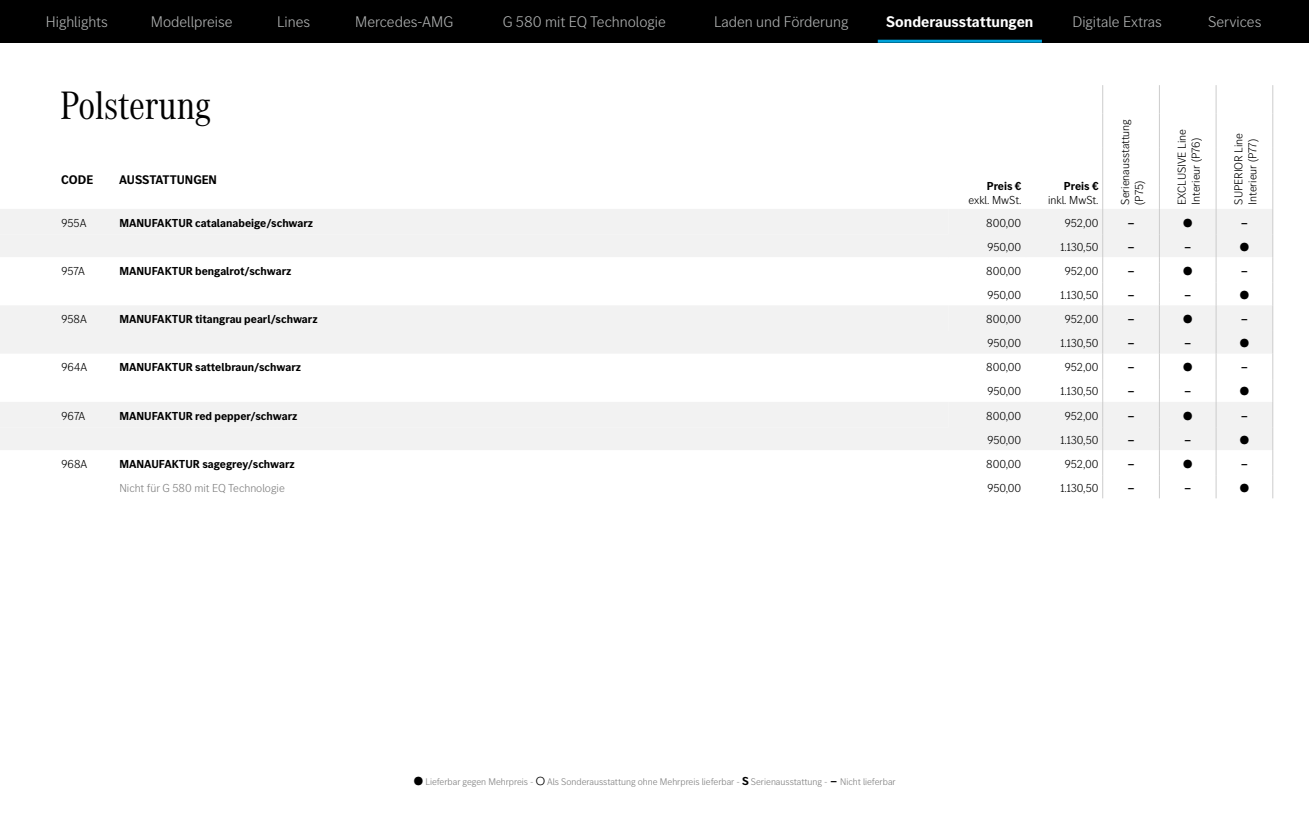
<style>
.page{position:relative;width:1309px;height:821px;background:#fff}
.page>*{position:absolute;margin:0;border:0;box-sizing:border-box;transform-origin:0 0}
.t1{font:41px "MB Corpo A Title Cond";color:#000}
.t2{font:300 16px "MB Corpo S Title";color:#adafaf}
.t3{font:700 16px "MB Corpo S Title";color:#fff}
.t4{font:700 13px "MB Corpo S Title";color:#000}
.t5{font:300 12px/14px "MB Corpo S Title";color:#000}
.t6{font:700 12px "MB Corpo S Title";color:#000}
.t7{font:300 12px "MB Corpo S Title";color:#808080}
.t8{font:700 12px "MB Corpo S Title";color:#000;scale:1.85 1}
.t9{font:300 10px "MB Corpo S Title";color:#808080}
.s1{font-weight:700;font-size:12px;color:#000}
</style>
<div class="page">
<div style="left:0;top:0;width:1309px;height:43px;background:#000"></div>
<hr style="left:878px;top:40px;width:164px;height:3px;background:#00a2d9">
<svg style="left:0;top:209px;width:1272px;height:241px;fill:#f2f2f2"></svg>
<svg style="left:1102px;top:85px;width:1px;height:28px"></svg>
<svg style="left:1159px;top:85px;width:1px;height:28px"></svg>
<svg style="left:1216px;top:85px;width:1px;height:28px"></svg>
<svg style="left:1272px;top:85px;width:1px;height:28px"></svg>
<hr style="left:1102px;top:113px;width:1px;height:35px;background:#ccc">
<hr style="left:1159px;top:113px;width:1px;height:35px;background:#ccc">
<hr style="left:1216px;top:113px;width:1px;height:35px;background:#ccc">
<hr style="left:1272px;top:113px;width:1px;height:35px;background:#ccc">
<hr style="left:1102px;top:148px;width:1px;height:37px;background:#ccc">
<hr style="left:1159px;top:148px;width:1px;height:37px;background:#ccc">
<hr style="left:1216px;top:148px;width:1px;height:37px;background:#ccc">
<hr style="left:1272px;top:148px;width:1px;height:37px;background:#ccc">
<svg style="left:1102px;top:185px;width:1px;height:313px"></svg>
<svg style="left:1159px;top:185px;width:1px;height:313px"></svg>
<svg style="left:1216px;top:185px;width:1px;height:313px"></svg>
<svg style="left:1272px;top:185px;width:1px;height:313px"></svg>
<h2 class="t2" style="left:46px;top:12px;width:64px">Highlights</h2>
<h2 class="t2" style="left:151px;top:12px;width:83px">Modellpreise</h2>
<h2 class="t2" style="left:277px;top:12px;width:35px">Lines</h2>
<h2 class="t2" style="left:355px;top:12px;width:100px">Mercedes-AMG</h2>
<h2 class="t2" style="left:503px;top:12px;width:165px">G 580 mit EQ Technologie</h2>
<h2 class="t2" style="left:714px;top:12px;width:136px">Laden und Förderung</h2>
<h2 class="t3" style="left:886px;top:11px;width:149px">Sonderausstattungen</h2>
<h2 class="t2" style="left:1072px;top:12px;width:91px">Digitale Extras</h2>
<h2 class="t2" style="left:1208px;top:12px;width:55px">Services</h2>
<h1 class="t1" style="left:60px;top:78px;width:152px">Polsterung</h1>
<p class="t5" style="left:1117px;top:204px;width:87px;rotate:-90deg">Serienausstattung (P75)</p>
<p class="t5" style="left:1174px;top:204px;width:77px;rotate:-90deg">EXCLUSIVE Line<br>Interieur (P76)</p>
<p class="t5" style="left:1231px;top:204px;width:73px;rotate:-90deg">SUPERIOR Line<br>Interieur (P77)</p>
<p class="t4" style="left:61px;top:171px;width:34px">CODE</p>
<p class="t4" style="left:119px;top:171px;width:99px">AUSSTATTUNGEN</p>
<p class="t5" style="left:62px;top:215px;width:26px">955A</p>
<p class="t6" style="left:119px;top:214px;width:195px">MANUFAKTUR catalanabeige/schwarz</p>
<p class="t5" style="left:986px;top:215px;width:37px">800,00</p>
<p class="t5" style="left:1065px;top:215px;width:35px">952,00</p>
<p class="t8" style="left:1127px;top:214px;width:5px">-</p>
<p class="t6" style="left:1183px;top:214px;width:11px">●</p>
<p class="t8" style="left:1240px;top:214px;width:5px">-</p>
<p class="t5" style="left:987px;top:239px;width:35px">950,00</p>
<p class="t5" style="left:1061px;top:239px;width:39px">1.130,50</p>
<p class="t8" style="left:1127px;top:238px;width:5px">-</p>
<p class="t6" style="left:1240px;top:238px;width:11px">●</p>
<p class="t5" style="left:62px;top:263px;width:25px">957A</p>
<p class="t6" style="left:119px;top:263px;width:174px">MANUFAKTUR bengalrot/schwarz</p>
<p class="t5" style="left:986px;top:263px;width:37px">800,00</p>
<p class="t5" style="left:1065px;top:263px;width:35px">952,00</p>
<p class="t8" style="left:1127px;top:263px;width:5px">-</p>
<p class="t6" style="left:1183px;top:263px;width:11px">●</p>
<p class="t8" style="left:1240px;top:263px;width:5px">-</p>
<p class="t5" style="left:987px;top:287px;width:35px">950,00</p>
<p class="t5" style="left:1061px;top:287px;width:39px">1.130,50</p>
<p class="t8" style="left:1127px;top:287px;width:5px">-</p>
<p class="t6" style="left:1240px;top:287px;width:11px">●</p>
<p class="t5" style="left:62px;top:311px;width:27px">958A</p>
<p class="t6" style="left:119px;top:311px;width:200px">MANUFAKTUR titangrau pearl/schwarz</p>
<p class="t5" style="left:986px;top:311px;width:37px">800,00</p>
<p class="t5" style="left:1065px;top:311px;width:35px">952,00</p>
<p class="t8" style="left:1127px;top:311px;width:5px">-</p>
<p class="t6" style="left:1183px;top:311px;width:11px">●</p>
<p class="t8" style="left:1240px;top:311px;width:5px">-</p>
<p class="t5" style="left:987px;top:335px;width:35px">950,00</p>
<p class="t5" style="left:1061px;top:335px;width:39px">1.130,50</p>
<p class="t8" style="left:1127px;top:335px;width:5px">-</p>
<p class="t6" style="left:1240px;top:335px;width:11px">●</p>
<p class="t5" style="left:62px;top:359px;width:27px">964A</p>
<p class="t6" style="left:119px;top:359px;width:183px">MANUFAKTUR sattelbraun/schwarz</p>
<p class="t5" style="left:986px;top:359px;width:37px">800,00</p>
<p class="t5" style="left:1065px;top:359px;width:35px">952,00</p>
<p class="t8" style="left:1127px;top:359px;width:5px">-</p>
<p class="t6" style="left:1183px;top:359px;width:11px">●</p>
<p class="t8" style="left:1240px;top:359px;width:5px">-</p>
<p class="t5" style="left:987px;top:383px;width:35px">950,00</p>
<p class="t5" style="left:1061px;top:383px;width:39px">1.130,50</p>
<p class="t8" style="left:1127px;top:383px;width:5px">-</p>
<p class="t6" style="left:1240px;top:383px;width:11px">●</p>
<p class="t5" style="left:62px;top:407px;width:25px">967A</p>
<p class="t6" style="left:119px;top:407px;width:180px">MANUFAKTUR red pepper/schwarz</p>
<p class="t5" style="left:986px;top:407px;width:37px">800,00</p>
<p class="t5" style="left:1065px;top:407px;width:35px">952,00</p>
<p class="t8" style="left:1127px;top:407px;width:5px">-</p>
<p class="t6" style="left:1183px;top:407px;width:11px">●</p>
<p class="t8" style="left:1240px;top:407px;width:5px">-</p>
<p class="t5" style="left:987px;top:431px;width:35px">950,00</p>
<p class="t5" style="left:1061px;top:431px;width:39px">1.130,50</p>
<p class="t8" style="left:1127px;top:431px;width:5px">-</p>
<p class="t6" style="left:1240px;top:431px;width:11px">●</p>
<p class="t5" style="left:62px;top:456px;width:27px">968A</p>
<p class="t6" style="left:119px;top:455px;width:177px">MANAUFAKTUR sagegrey/schwarz</p>
<p class="t5" style="left:986px;top:456px;width:37px">800,00</p>
<p class="t5" style="left:1065px;top:456px;width:35px">952,00</p>
<p class="t8" style="left:1127px;top:455px;width:5px">-</p>
<p class="t6" style="left:1183px;top:455px;width:11px">●</p>
<p class="t8" style="left:1240px;top:455px;width:5px">-</p>
<p class="t7" style="left:119px;top:480px;width:167px">Nicht für G 580 mit EQ Technologie</p>
<p class="t5" style="left:987px;top:480px;width:35px">950,00</p>
<p class="t5" style="left:1061px;top:480px;width:39px">1.130,50</p>
<p class="t8" style="left:1127px;top:479px;width:5px">-</p>
<p class="t6" style="left:1240px;top:479px;width:11px">●</p>
<p class="t6" style="left:987px;top:178px;width:36px">Preis €</p>
<p class="t5" style="left:969px;top:192px;width:54px">exkl. MwSt.</p>
<p class="t6" style="left:1064px;top:178px;width:36px">Preis €</p>
<p class="t5" style="left:1048px;top:192px;width:52px">inkl. MwSt.</p>
<p class="t9" style="left:414px;top:774px;width:483px"><span class="s1">●</span> Lieferbar gegen Mehrpreis - <span class="s1">○</span> Als Sonderausstattung ohne Mehrpreis lieferbar - <span class="s1">S</span> Serienausstattung - <span class="s1">-</span>Nicht lieferbar</p>
</div>
